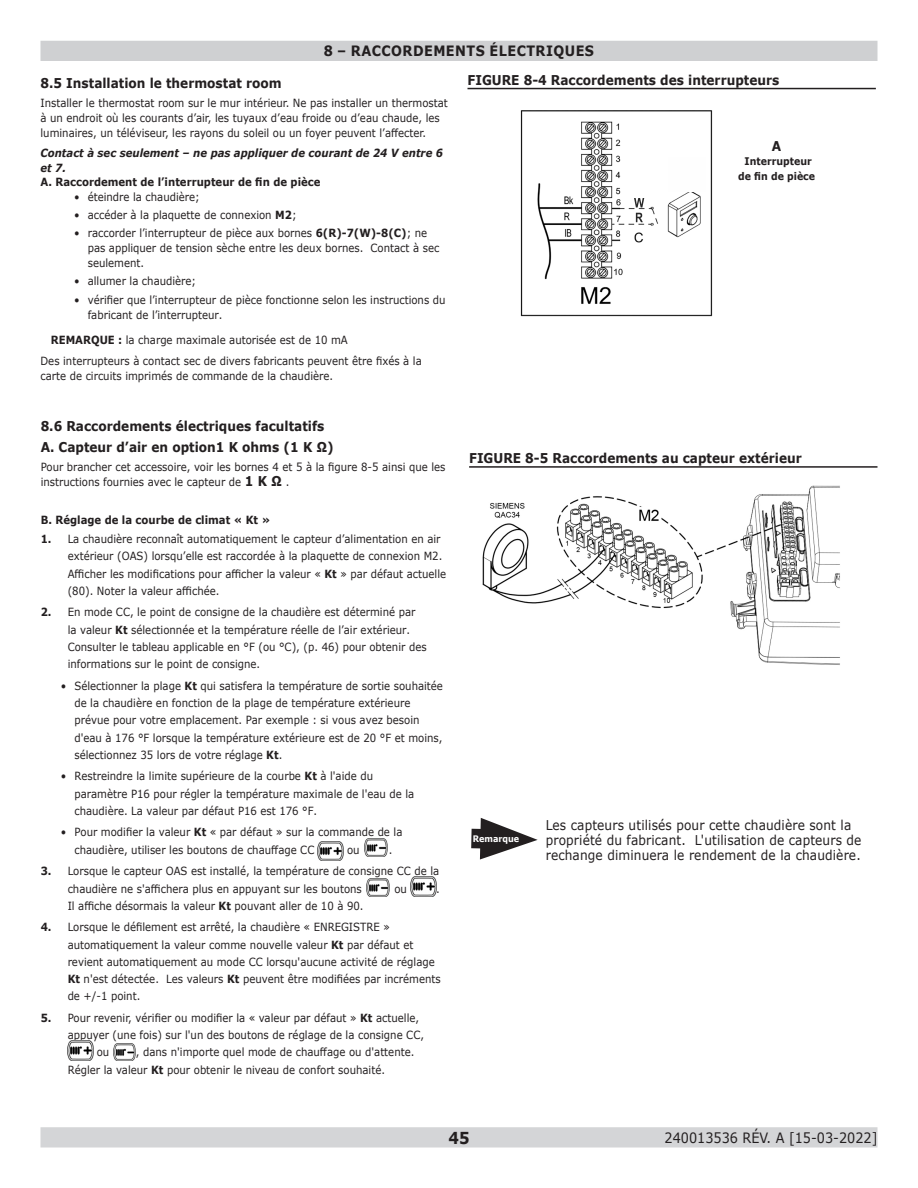
<style>
.page{position:relative;width:918px;height:1188px;background:#fff}
.page>*{position:absolute;margin:0;border:0;box-sizing:border-box;transform-origin:0 0}
.t1{font:700 16.5px "Verdana";color:#231f20;scale:.9 1}
.t2{font:700 14.25px "Verdana";letter-spacing:.035em;color:#231f20;scale:.9 1}
.t3{font:14.25px "Verdana";color:#231f20;scale:.9 1}
.Warning_blocks{font:13.5px/15px "Verdana";letter-spacing:.01em;color:#231f20;scale:.9 1}
.Paragraph_Style_3{font:700 13.5px "Verdana";color:#231f20;scale:.9 1}
.figure_caption{font:700 13.5px "Verdana";color:#231f20;scale:.9 1}
.t4{font:11.25px/17.2px "Verdana";color:#231f20;scale:.9 1}
.sub_sub_section{font:700 11.25px "Verdana";color:#231f20;scale:.9 1}
.t5{font:italic 700 11.25px/15px "Verdana";color:#231f20;scale:.9 1}
.figure_text{font:700 10.5px/15px "Verdana";color:#231f20;text-align:center;scale:.9 1}
.t6{font:700 9px "Verdana";color:#fff;scale:.9 1}
.s1{font-weight:700}
.s2{font-weight:700;font-size:13.5px}
</style>
<div class="page">
<div style="left:41px;top:1128px;width:836px;height:19px;background:#d4d5d7"></div>
<div style="left:40px;top:1127px;width:838px;height:21px;border:2px solid #d4d5d7"></div>
<div style="left:41px;top:41px;width:836px;height:19px;background:#cfd0d2"></div>
<div style="left:40px;top:41px;width:838px;height:20px;border:2px solid #cfd0d2"></div>
<hr style="left:468px;top:88px;width:408px;height:1px;background:#231f20">
<img style="left:520px;top:110px;width:193px;height:207px">
<div style="left:668px;top:157px;width:38px;height:35px;background:#fefefe"></div>
<svg style="left:471px;top:818px;width:67px;height:42px"></svg>
<hr style="left:469px;top:466px;width:409px;height:2px;background:#231f20">
<img style="left:482px;top:485px;width:358px;height:180px">
<div style="left:485px;top:654px;width:66px;height:15px;background:#fff"></div>
<img style="left:318px;top:841px;width:26px;height:20px">
<img style="left:365px;top:839px;width:22px;height:17px">
<img style="left:367px;top:879px;width:22px;height:17px">
<img style="left:411px;top:877px;width:25px;height:19px">
<img style="left:68px;top:1040px;width:25px;height:20px">
<img style="left:113px;top:1043px;width:23px;height:18px">
<p class="t2" style="left:324px;top:41px;width:302px">8 – RACCORDEMENTS ÉLECTRIQUES</p>
<p class="Paragraph_Style_3" style="left:40px;top:73px;width:270px">8.5 Installation le thermostat room</p>
<p class="figure_caption" style="left:468px;top:70px;width:348px">FIGURE 8-4 Raccordements des interrupteurs</p>
<p class="t4" style="left:40px;top:96px;width:454px;line-height:15px">Installer le thermostat room sur le mur intérieur. Ne pas installer un thermostat à un endroit où les courants d’air, les tuyaux d’eau froide ou d’eau chaude, les luminaires, un téléviseur, les rayons du soleil ou un foyer peuvent l’affecter.</p>
<p class="t5" style="left:40px;top:145px;width:449px">Contact à sec seulement – ne pas appliquer de courant de 24 V entre 6 et 7.</p>
<p class="figure_caption" style="left:772px;top:136px;width:12px">A</p>
<p class="figure_text" style="left:738px;top:153px;width:87px">Interrupteur de fin de pièce</p>
<p class="sub_sub_section" style="left:40px;top:174px;width:313px">A. Raccordement de l’interrupteur de fin de pièce</p>
<p class="t4" style="left:74px;top:188px;width:141px">• éteindre la chaudière;</p>
<p class="t4" style="left:74px;top:206px;width:249px">• accéder à la plaquette de connexion <span class="s1">M2</span>;</p>
<p class="t4" style="left:88px;top:225px;width:392px;line-height:15px;text-indent:-14px">• raccorder l’interrupteur de pièce aux bornes <span class="s1">6(R)-7(W)-8(C)</span>; ne pas appliquer de tension sèche entre les deux bornes. Contact à sec seulement.</p>
<p class="t4" style="left:74px;top:273px;width:137px">• allumer la chaudière;</p>
<p class="t4" style="left:88px;top:292px;width:399px;line-height:15px;text-indent:-14px">• vérifier que l’interrupteur de pièce fonctionne selon les instructions du fabricant de l’interrupteur.</p>
<p class="t4" style="left:51px;top:331px;width:332px"><span class="s1">REMARQUE :</span> la charge maximale autorisée est de 10 mA</p>
<p class="t4" style="left:40px;top:354px;width:425px;line-height:15px">Des interrupteurs à contact sec de divers fabricants peuvent être fixés à la carte de circuits imprimés de commande de la chaudière.</p>
<p class="Paragraph_Style_3" style="left:41px;top:417px;width:317px">8.6 Raccordements électriques facultatifs</p>
<p class="Paragraph_Style_3" style="left:41px;top:437px;width:327px">A. Capteur d’air en option1 K ohms (1 K Ω)</p>
<p class="t4" style="left:41px;top:459px;width:451px;line-height:15px">Pour brancher cet accessoire, voir les bornes 4 et 5 à la figure 8-5 ainsi que les instructions fournies avec le capteur de <span class="s2">1 K Ω</span> .</p>
<p class="sub_sub_section" style="left:41px;top:512px;width:257px">B. Réglage de la courbe de climat « Kt »</p>
<p class="t4" style="left:68px;top:530px;width:422px;text-indent:-27px"><span class="s1">1.</span> La chaudière reconnaît automatiquement le capteur d’alimentation en air extérieur (OAS) lorsqu’elle est raccordée à la plaquette de connexion M2.<br>Afficher les modifications pour afficher la valeur « <span class="s1">Kt</span> » par défaut actuelle (80). Noter la valeur affichée.</p>
<p class="t4" style="left:68px;top:604px;width:400px;text-indent:-27px"><span class="s1">2.</span> En mode CC, le point de consigne de la chaudière est déterminé par la valeur <span class="s1">Kt</span> sélectionnée et la température réelle de l’air extérieur.<br>Consulter le tableau applicable en °F (ou °C), (p. 46) pour obtenir des informations sur le point de consigne.</p>
<p class="t4" style="left:74px;top:677px;width:411px;text-indent:-14px">• Sélectionner la plage <span class="s1">Kt</span> qui satisfera la température de sortie souhaitée de la chaudière en fonction de la plage de température extérieure prévue pour votre emplacement. Par exemple : si vous avez besoin d'eau à 176 °F lorsque la température extérieure est de 20 °F et moins, sélectionnez 35 lors de votre réglage <span class="s1">Kt</span>.</p>
<p class="t4" style="left:74px;top:768px;width:379px;text-indent:-14px">• Restreindre la limite supérieure de la courbe <span class="s1">Kt</span> à l'aide du paramètre P16 pour régler la température maximale de l'eau de la chaudière. La valeur par défaut P16 est 176 °F.</p>
<p class="t4" style="left:74px;top:824px;width:366px;text-indent:-14px">• Pour modifier la valeur <span class="s1">Kt</span> « par défaut » sur la commande de la chaudière, utiliser les boutons de chauffage CC</p>
<p class="t4" style="left:347px;top:841px;width:15px">ou</p>
<p class="t4" style="left:389px;top:841px;width:6px">.</p>
<p class="t4" style="left:68px;top:862px;width:414px;text-indent:-27px"><span class="s1">3.</span> Lorsque le capteur OAS est installé, la température de consigne CC de la chaudière ne s'affichera plus en appuyant sur les boutons</p>
<p class="t4" style="left:394px;top:880px;width:15px">ou</p>
<p class="t4" style="left:436px;top:880px;width:6px">.</p>
<p class="t4" style="left:68px;top:897px;width:330px">Il affiche désormais la valeur <span class="s1">Kt</span> pouvant aller de 10 à 90.</p>
<p class="t4" style="left:68px;top:919px;width:416px;text-indent:-27px"><span class="s1">4.</span> Lorsque le défilement est arrêté, la chaudière « ENREGISTRE » automatiquement la valeur comme nouvelle valeur <span class="s1">Kt</span> par défaut et revient automatiquement au mode CC lorsqu'aucune activité de réglage <span class="s1">Kt</span> n'est détectée. Les valeurs <span class="s1">Kt</span> peuvent être modifiées par incréments de +/-1 point.</p>
<p class="t4" style="left:41px;top:1009px;width:422px"><span class="s1">5.</span> Pour revenir, vérifier ou modifier la « valeur par défaut » <span class="s1">Kt</span> actuelle,</p>
<p class="t4" style="left:68px;top:1026px;width:398px">appuyer (une fois) sur l'un des boutons de réglage de la consigne CC,</p>
<p class="t4" style="left:97px;top:1044px;width:15px">ou</p>
<p class="t4" style="left:68px;top:1044px;width:387px;text-indent:68px">, dans n'importe quel mode de chauffage ou d'attente.<br>Régler la valeur <span class="s1">Kt</span> pour obtenir le niveau de confort souhaité.</p>
<p class="figure_caption" style="left:469px;top:449px;width:371px">FIGURE 8-5 Raccordements au capteur extérieur</p>
<p class="t6" style="left:473px;top:832px;width:53px">Remarque</p>
<p class="Warning_blocks" style="left:546px;top:817px;width:352px">Les capteurs utilisés pour cette chaudière sont la propriété du fabricant. L'utilisation de capteurs de rechange diminuera le rendement de la chaudière.</p>
<h1 class="t1" style="left:448px;top:1126px;width:25px">45</h1>
<p class="t3" style="left:665px;top:1128px;width:238px">240013536 RÉV. A [15-03-2022]</p>
</div>
